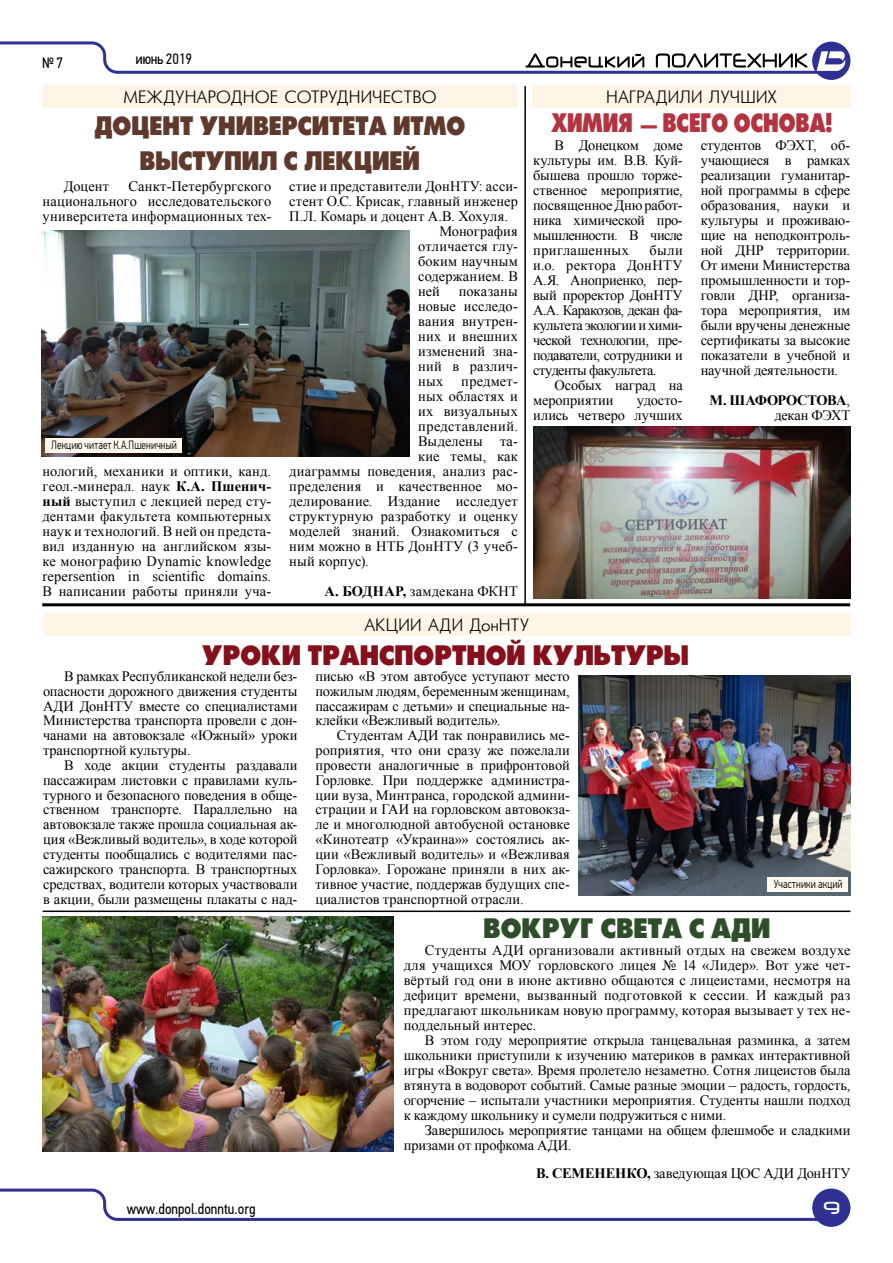
<style>
.page{position:relative;width:893px;height:1263px;background:#fff}
.page>*{position:absolute;margin:0;border:0;box-sizing:border-box;transform-origin:0 0}
.t1{font:30px "Futura Press Press";color:#850f1b;scale:.94 1}
.t2{font:30px "Futura Press Press";color:#2e4e29;scale:.94 1}
.t3{font:28.5px/34.5px "Futura Press Press";color:#5f392c;text-align:center;scale:.9 1}
.t4{font:28.5px "Futura Press Press";color:#b33340;scale:.8 1}
.t5{font:300 19.5px "Futura";letter-spacing:.025em;color:#000}
.t6{font:500 19.5px "Neuropol";color:#fff}
.t7{font:15px "PF Din Text Cond Pro";color:#000}
.t8{font:14.4px/15px "Times New Roman";letter-spacing:.005em;color:#000;text-align:justify}
.t9{font:14.4px "Times New Roman";letter-spacing:.025em;color:#000}
.t10{font:700 14.4px/15px "Times New Roman";letter-spacing:-.02em;color:#000;text-align:right}
.t11{font:14.4px "Times New Roman";letter-spacing:.03em;color:#000}
.t12{font:300 12px "PF Din Text Cond Pro";letter-spacing:.015em;color:#000;scale:.9 1}
.s1{font-weight:700}
.s2{font-weight:400}
</style>
<div class="page">
<div style="left:812px;top:42px;width:38px;height:38px;background:#2e3092;border-radius:50%"></div>
<svg style="left:0;top:41px;width:845px;height:33px"></svg>
<div style="left:812px;top:1188px;width:38px;height:39px;background:#2e3092;border-radius:50%"></div>
<svg style="left:0;top:1188px;width:842px;height:33px"></svg>
<div style="left:43px;top:85px;width:475px;height:23px;background:#fff5e6"></div>
<hr style="left:42px;top:603px;width:808px;height:3px;background:#000">
<img style="left:42px;top:231px;width:368px;height:225px">
<div style="left:45px;top:439px;width:136px;height:14px;background:#fff9f0"></div>
<img style="left:533px;top:427px;width:317px;height:172px">
<div style="left:532px;top:85px;width:318px;height:23px;background:#fff5e6"></div>
<div style="left:43px;top:613px;width:807px;height:23px;background:#fff5e6"></div>
<img style="left:43px;top:917px;width:351px;height:234px">
<hr style="left:43px;top:910px;width:807px;height:2px;background:#000">
<hr style="left:524px;top:86px;width:2px;height:519px;background:#000">
<img style="left:579px;top:675px;width:272px;height:220px">
<div style="left:767px;top:878px;width:81px;height:14px;background:#fff9f0"></div>
<p class="t7" style="left:42px;top:54px;width:22px">№ 7</p>
<p class="t7" style="left:135px;top:50px;width:58px">июнь 2019</p>
<h3 class="t5" style="left:124px;top:86px;width:314px">МЕЖДУНАРОДНОЕ СОТРУДНИЧЕСТВО</h3>
<h2 class="t3" style="left:94px;top:109px;width:414px">ДОЦЕНТ УНИВЕРСИТЕТА ИТМО<br>ВЫСТУПИЛ С ЛЕКЦИЕЙ</h2>
<p class="t8" style="left:43px;top:178px;width:230px;text-indent:86px">Санкт-Петербургского национального исследовательского университета информационных тех-</p>
<p class="t8" style="left:64px;top:178px;width:47px">Доцент</p>
<p class="t12" style="left:51px;top:438px;width:141px">Лекцию читает К.А.Пшеничный</p>
<p class="t8" style="left:43px;top:463px;width:230px">нологий, механики и оптики, канд. геол.-минерал. наук <span class="s1">К.А. Пшенич&shy;ный</span> выступил с лекцией перед сту&shy;дентами факультета компьютерных наук и технологий. В ней он предста&shy;вил изданную на английском язы&shy;ке монографию Dynamic knowledge repersention in scientific domains.<br>В написании работы приняли уча-</p>
<p class="t8" style="left:289px;top:178px;width:230px">стие и представители ДонНТУ: асси-</p>
<p class="t8" style="left:289px;top:193px;width:230px">стент О.С. Крисак, главный инженер</p>
<p class="t8" style="left:289px;top:208px;width:220px">П.Л. Комарь и доцент А.В. Хохуля.</p>
<p class="t8" style="left:439px;top:223px;width:80px">Монография</p>
<p class="t8" style="left:418px;top:238px;width:101px">отличается глу-</p>
<p class="t9" style="left:418px;top:251px;width:101px">боким научным</p>
<p class="t8" style="left:418px;top:268px;width:101px">содержанием. В</p>
<p class="t8" style="left:418px;top:283px;width:23px">ней</p>
<p class="t8" style="left:459px;top:283px;width:61px">показаны</p>
<p class="t8" style="left:418px;top:298px;width:101px">новые исследо-</p>
<p class="t8" style="left:418px;top:313px;width:101px">вания внутрен-</p>
<p class="t9" style="left:418px;top:326px;width:101px">них и внешних</p>
<p class="t8" style="left:418px;top:343px;width:101px">изменений зна-</p>
<p class="t9" style="left:418px;top:356px;width:101px">ний в различ-</p>
<p class="t9" style="left:418px;top:371px;width:101px">ных предмет-</p>
<p class="t8" style="left:418px;top:388px;width:101px">ных областях и</p>
<p class="t8" style="left:418px;top:403px;width:101px">их визуальных</p>
<p class="t11" style="left:418px;top:416px;width:101px">представлений.</p>
<p class="t8" style="left:418px;top:433px;width:101px">Выделены та-</p>
<p class="t8" style="left:418px;top:448px;width:101px">кие темы, как</p>
<p class="t8" style="left:289px;top:463px;width:230px">диаграммы поведения, анализ рас-</p>
<p class="t8" style="left:289px;top:478px;width:230px">пределения и качественное мо-</p>
<p class="t8" style="left:289px;top:493px;width:230px">делирование. Издание исследует</p>
<p class="t8" style="left:289px;top:508px;width:230px">структурную разработку и оценку</p>
<p class="t8" style="left:289px;top:523px;width:230px">моделей знаний. Ознакомиться с</p>
<p class="t8" style="left:289px;top:538px;width:230px">ним можно в НТБ ДонНТУ (3 учеб-</p>
<p class="t8" style="left:289px;top:553px;width:81px">ный корпус).</p>
<p class="t8" style="left:325px;top:583px;width:195px"><span class="s1">А. БОДНАР,</span> замдекана ФКНТ</p>
<h3 class="t5" style="left:606px;top:86px;width:172px">НАГРАДИЛИ ЛУЧШИХ</h3>
<h2 class="t4" style="left:551px;top:106px;width:352px">ХИМИЯ — ВСЕГО ОСНОВА!</h2>
<p class="t8" style="left:533px;top:138px;width:151px;text-indent:21px">В Донецком доме культуры им. В.В. Куй&shy;бышева прошло торже&shy;ственное мероприятие, посвященное Дню работ&shy;ника химической про&shy;мышленности. В числе приглашенных</p>
<p class="t8" style="left:533px;top:243px;width:151px;text-indent:116px">были и.о. ректора ДонНТУ А.Я. Аноприенко, пер&shy;вый проректор ДонНТУ А.А. Каракозов, декан фа&shy;культета экологии и хими&shy;ческой технологии, пре&shy;подаватели, сотрудники и студенты факультета.</p>
<p class="t8" style="left:533px;top:378px;width:151px;text-indent:21px">Особых наград на мероприятии</p>
<p class="t8" style="left:533px;top:393px;width:151px;text-align:right">удосто-<br>ились четверо лучших</p>
<p class="t8" style="left:701px;top:138px;width:151px">студентов ФЭХТ, об&shy;учающиеся в рамках реализации гуманитар&shy;ной программы в сфере образования, науки и культуры и проживаю&shy;щие на неподконтроль&shy;ной ДНР территории.<br>От имени Министерства промышленности и тор&shy;говли ДНР, организа&shy;тора мероприятия, им были вручены денежные сертификаты за высокие показатели в учебной и научной деятельности.</p>
<p class="t10" style="left:710px;top:393px;width:142px">М. ШАФОРОСТОВА<span class="s2">, декан ФЭХТ</span></p>
<h3 class="t5" style="left:364px;top:615px;width:167px">АКЦИИ АДИ ДонНТУ</h3>
<h1 class="t1" style="left:202px;top:637px;width:520px">УРОКИ ТРАНСПОРТНОЙ КУЛЬТУРЫ</h1>
<p class="t8" style="left:43px;top:668px;width:256px;text-indent:21px">В рамках Республиканской недели без&shy;опасности дорожного движения студенты АДИ ДонНТУ вместе со специалистами Министерства транспорта провели с дон&shy;чанами на автовокзале «Южный» уроки транспортной культуры.</p>
<p class="t8" style="left:43px;top:757px;width:256px;text-indent:21px">В ходе акции студенты раздавали пассажирам листовки с правилами куль&shy;турного и безопасного поведения в обще&shy;ственном транспорте. Параллельно на автовокзале также прошла социальная ак&shy;ция «Вежливый водитель», в ходе которой студенты пообщались с водителями пас&shy;сажирского транспорта. В транспортных средствах, водители которых участвовали в акции, были размещены плакаты с над-</p>
<p class="t8" style="left:315px;top:668px;width:256px">писью «В этом автобусе уступают место пожилым людям, беременным женщинам, пассажирам с детьми» и специальные на&shy;клейки «Вежливый водитель».</p>
<p class="t8" style="left:315px;top:728px;width:256px;text-indent:21px">Студентам АДИ так понравились ме&shy;роприятия, что они сразу же пожелали провести аналогичные в прифронтовой Горловке. При поддержке администра&shy;ции вуза, Минтранса, городской админи&shy;страции и ГАИ на горловском автовокза&shy;ле и многолюдной автобусной остановке «Кинотеатр «Украина»» состоялись ак&shy;ции «Вежливый водитель» и «Вежливая Горловка». Горожане приняли в них ак&shy;тивное участие, поддержав будущих спе&shy;циалистов транспортной отрасли.</p>
<p class="t12" style="left:774px;top:877px;width:78px">Участники акций</p>
<h1 class="t2" style="left:483px;top:910px;width:307px">ВОКРУГ СВЕТА С АДИ</h1>
<p class="t8" style="left:404px;top:942px;width:448px;text-indent:21px">Студенты АДИ организовали активный отдых на свежем воздухе для учащихся МОУ горловского лицея № 14 «Лидер». Вот уже чет&shy;вёртый год они в июне активно общаются с лицеистами, несмотря на дефицит времени, вызванный подготовкой к сессии. И каждый раз предлагают школьникам новую программу, которая вызывает у тех не&shy;поддельный интерес.</p>
<p class="t8" style="left:404px;top:1032px;width:448px;text-indent:21px">В этом году мероприятие открыла танцевальная разминка, а затем школьники приступили к изучению материков в рамках интерактивной игры «Вокруг света». Время пролетело незаметно. Сотня лицеистов была втянута в водоворот событий. Самые разные эмоции – радость, гордость, огорчение – испытали участники мероприятия. Студенты нашли подход к каждому школьнику и сумели подружиться с ними.</p>
<p class="t8" style="left:404px;top:1122px;width:448px;text-indent:21px">Завершилось мероприятие танцами на общем флешмобе и сладкими призами от профкома АДИ.</p>
<p class="t8" style="left:536px;top:1165px;width:316px"><span class="s1">В. СЕМЕНЕНКО,</span> заведующая ЦОС АДИ ДонНТУ</p>
<p class="t7" style="left:127px;top:1200px;width:130px">www.donpol.donntu.org</p>
<h3 class="t6" style="left:823px;top:1199px;width:19px">9</h3>
</div>
